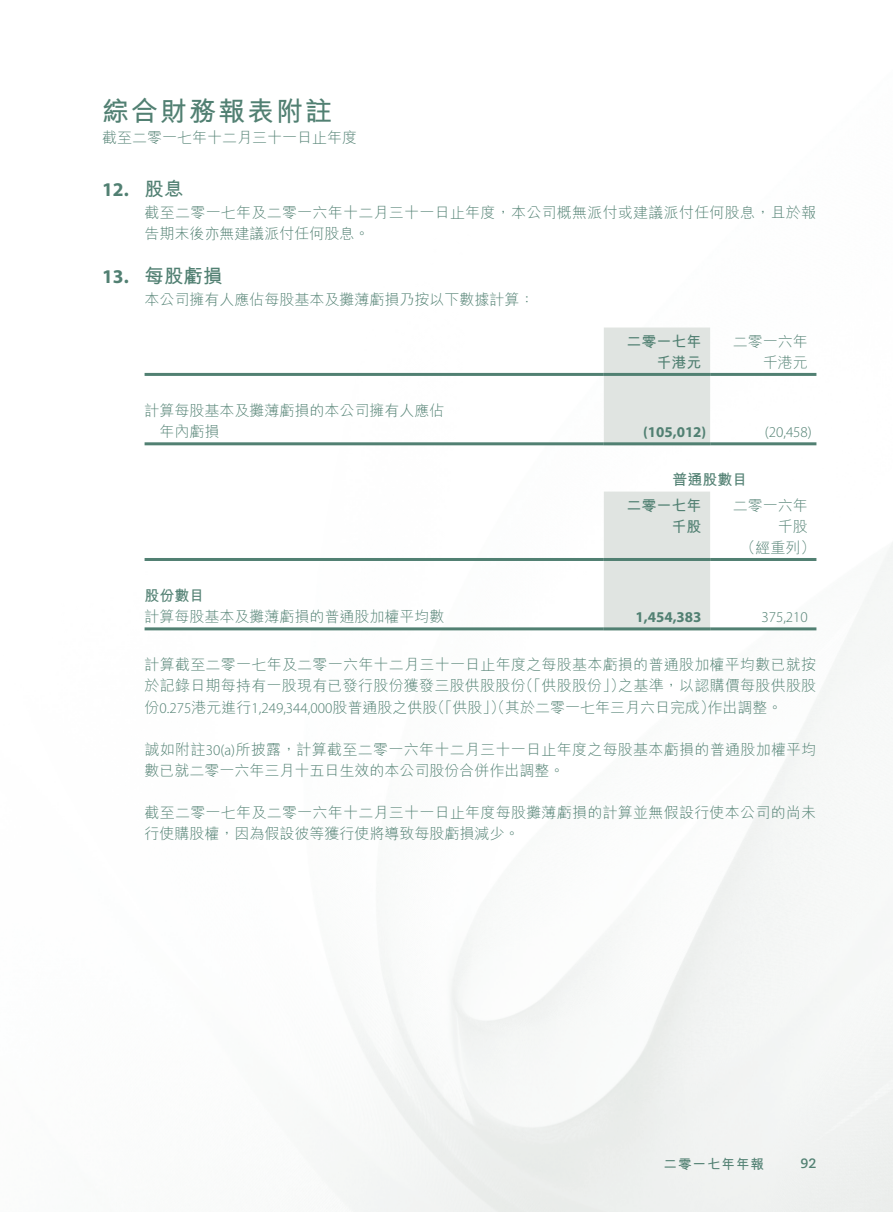
<style>
.page{position:relative;width:893px;height:1212px;background:#fff}
.page>*{position:absolute;margin:0;border:0;box-sizing:border-box;transform-origin:0 0}
.t1{font:700 27px "M Hei HK";letter-spacing:.075em;color:#518072}
.t2{font:700 19.5px "M Hei HK";color:#518072}
.t3{font:700 19.5px "Myriad Pro";color:#518072}
.t4{font:300 15px/21px "M Hei HK";letter-spacing:.015em;color:#518072}
.t5{font:300 15px "Myriad Pro";color:#518072}
.t6{font:700 15px "M Hei HK";color:#518072}
.t7{font:700 15px "Myriad Pro";color:#518072}
.t8{font:700 13.5px "M Hei HK";letter-spacing:.075em;color:#518072}
.t9{font:700 13.5px "Caecilia LT Std";color:#518072}
.s1{font-family:"M Hei HK"}
.s2{font-family:"Myriad Pro"}
</style>
<div class="page">
<div style="left:604px;top:327px;width:106px;height:115px;background:#e0e4e1"></div>
<hr style="left:145px;top:373px;width:459px;height:3px;background:#518072">
<hr style="left:604px;top:373px;width:106px;height:3px;background:#518072">
<hr style="left:710px;top:373px;width:106px;height:3px;background:#518072">
<hr style="left:145px;top:442px;width:459px;height:3px;background:#518072">
<hr style="left:604px;top:442px;width:106px;height:3px;background:#518072">
<hr style="left:710px;top:442px;width:106px;height:3px;background:#518072">
<div style="left:604px;top:492px;width:106px;height:135px;background:#e0e4e1"></div>
<hr style="left:145px;top:558px;width:459px;height:3px;background:#518072">
<hr style="left:604px;top:558px;width:106px;height:3px;background:#518072">
<hr style="left:710px;top:558px;width:106px;height:3px;background:#518072">
<hr style="left:145px;top:627px;width:459px;height:3px;background:#518072">
<hr style="left:604px;top:627px;width:106px;height:3px;background:#518072">
<hr style="left:710px;top:627px;width:106px;height:3px;background:#518072">
<h1 class="t1" style="left:102px;top:92px;width:232px">綜合財務報表附註</h1>
<p class="t4" style="left:102px;top:126px;width:256px">截至二零一七年十二月三十一日止年度</p>
<h2 class="t2" style="left:145px;top:175px;width:40px">股息</h2>
<h2 class="t3" style="left:102px;top:177px;width:28px">12.</h2>
<h2 class="t3" style="left:102px;top:264px;width:28px">13.</h2>
<p class="t4" style="left:145px;top:201px;width:673px">截至二零一七年及二零一六年十二月三十一日止年度，本公司概無派付或建議派付任何股息，且於報告期末後亦無建議派付任何股息。</p>
<h2 class="t2" style="left:145px;top:262px;width:79px">每股虧損</h2>
<p class="t4" style="left:145px;top:288px;width:391px">本公司擁有人應佔每股基本及攤薄虧損乃按以下數據計算：</p>
<p class="t4" style="left:145px;top:400px;width:301px">計算每股基本及攤薄虧損的本公司擁有人應佔</p>
<p class="t4" style="left:160px;top:421px;width:61px">年內虧損</p>
<p class="t6" style="left:145px;top:585px;width:61px">股份數目</p>
<p class="t6" style="left:627px;top:330px;width:76px">二零一七年</p>
<p class="t4" style="left:733px;top:330px;width:76px">二零一六年</p>
<p class="t6" style="left:657px;top:351px;width:46px">千港元</p>
<p class="t4" style="left:763px;top:351px;width:46px">千港元</p>
<p class="t7" style="left:643px;top:422px;width:65px">)105,012(</p>
<p class="t5" style="left:765px;top:423px;width:49px">)20,458(</p>
<p class="t6" style="left:673px;top:469px;width:76px">普通股數目</p>
<p class="t4" style="left:733px;top:494px;width:77px">二零一六年</p>
<p class="t6" style="left:627px;top:494px;width:76px">二零一七年</p>
<p class="t6" style="left:672px;top:515px;width:31px">千股</p>
<p class="t4" style="left:778px;top:515px;width:31px">千股</p>
<p class="t4" style="left:740px;top:536px;width:77px">（經重列(</p>
<p class="t4" style="left:145px;top:606px;width:301px">計算每股基本及攤薄虧損的普通股加權平均數</p>
<p class="t4" style="left:145px;top:654px;width:673px;text-align:right">計算截至二零一七年及二零一六年十二月三十一日止年度之每股基本虧損的普通股加權平均數已就按之基準，以認購價每股供股股</p>
<p class="t7" style="left:635px;top:607px;width:68px">1,454,383</p>
<p class="t5" style="left:761px;top:608px;width:48px">375,210</p>
<p class="t4" style="left:518px;top:675px;width:108px">（「供股股份」）</p>
<p class="t4" style="left:145px;top:675px;width:383px">於記錄日期每持有一股現有已發行股份獲發三股供股股份</p>
<p class="t4" style="left:430px;top:696px;width:286px">（「供股」）（其於二零一七年三月六日完成）</p>
<p class="t4" style="left:707px;top:696px;width:76px">作出調整。</p>
<p class="t5" style="left:145px;top:698px;width:294px"><span class="s1">份</span>0.275<span class="s1">港元進行</span>1,249,344,000<span class="s1">股普通股之供股</span></p>
<p class="t4" style="left:145px;top:738px;width:673px">誠如附註<span class="s2">30 )a(</span> 所披露，計算截至二零一六年十二月三十一日止年度之每股基本虧損的普通股加權平均數已就二零一六年三月十五日生效的本公司股份合併作出調整。</p>
<p class="t4" style="left:145px;top:801px;width:673px">截至二零一七年及二零一六年十二月三十一日止年度每股攤薄虧損的計算並無假設行使本公司的尚未行使購股權，因為假設彼等獲行使將導致每股虧損減少。</p>
<p class="t8" style="left:664px;top:1154px;width:102px">二零一七年年報</p>
<p class="t9" style="left:800px;top:1155px;width:17px">92</p>
</div>
